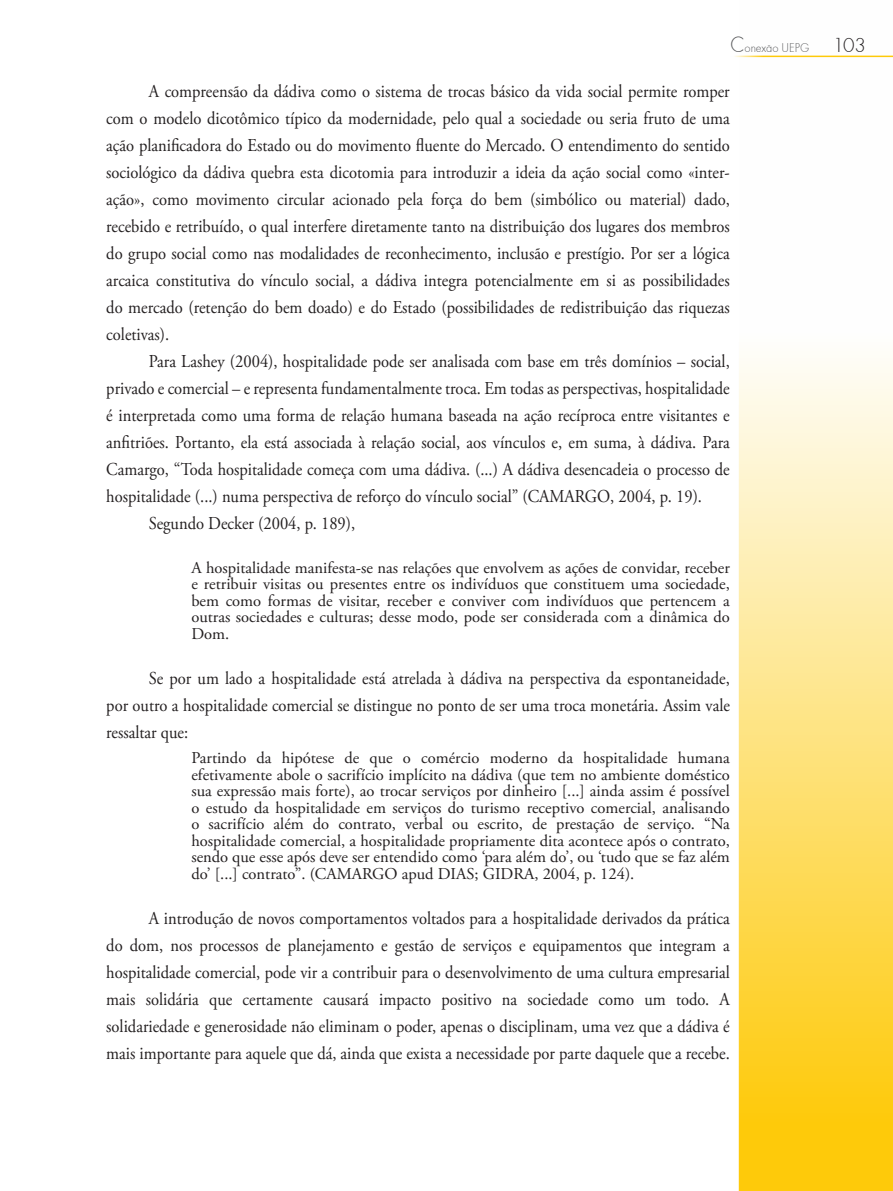
<style>
.page{position:relative;width:893px;height:1191px;background:#fff}
.page>*{position:absolute;margin:0;border:0;box-sizing:border-box;transform-origin:0 0}
.t1{font:21px "Futura TEE Ligh";color:#231f20}
.t2{font:18.15px/27px "Adobe Garamond Pro";color:#231f20;text-align:justify;scale:.91 1}
.t3{font:16.5px/16.5px "Adobe Garamond Pro";color:#231f20;text-align:justify}
.t4{font:13.2px "Futura TEE Ligh";color:#57585a;scale:.91 1}
.s1{font-size:23.1px}
</style>
<div class="page">
<svg style="left:739px;top:55px;width:154px;height:1136px"></svg>
<hr style="left:730px;top:56px;width:163px;height:1px;background:#feca0a">
<p class="t4" style="left:730px;top:40px;width:88px"><span class="s1">C</span>onexao UEPG</p>
<p class="t4" style="left:768px;top:36px;width:4px">-</p>
<p class="t1" style="left:833px;top:33px;width:35px">103</p>
<p class="t2" style="left:106px;top:78px;width:687px;text-indent:43px">A compreensão da dádiva como o sistema de trocas básico da vida social permite romper com o modelo dicotômico típico da modernidade, pelo qual a sociedade ou seria fruto de uma ação planificadora do Estado ou do movimento fluente do Mercado. O entendimento do sentido sociológico da dádiva quebra esta dicotomia para introduzir a ideia da ação social como «inter&shy;ação», como movimento circular acionado pela força do bem (simbólico ou material) dado, recebido e retribuído, o qual interfere diretamente tanto na distribuição dos lugares dos membros do grupo social como nas modalidades de reconhecimento, inclusão e prestígio. Por ser a lógica arcaica constitutiva do vínculo social, a dádiva integra potencialmente em si as possibilidades do mercado (retenção do bem doado) e do Estado (possibilidades de redistribuição das riquezas coletivas).</p>
<p class="t2" style="left:149px;top:348px;width:640px">Para Lashey (2004), hospitalidade pode ser analisada com base em três domínios – social,</p>
<p class="t2" style="left:106px;top:375px;width:687px">privado e comercial – e representa fundamentalmente troca. Em todas as perspectivas, hospitalidade</p>
<p class="t2" style="left:106px;top:402px;width:687px">é interpretada como uma forma de relação humana baseada na ação recíproca entre visitantes e</p>
<p class="t2" style="left:106px;top:429px;width:687px">anfitriões. Portanto, ela está associada à relação social, aos vínculos e, em suma, à dádiva. Para</p>
<p class="t2" style="left:106px;top:456px;width:687px">Camargo, “Toda hospitalidade começa com uma dádiva. (...) A dádiva desencadeia o processo de</p>
<p class="t2" style="left:106px;top:483px;width:656px">hospitalidade (...) numa perspectiva de reforço do vínculo social” (CAMARGO, 2004, p. 19).</p>
<p class="t2" style="left:149px;top:511px;width:228px">Segundo Decker (2004, p. 189),</p>
<p class="t3" style="left:191px;top:560px;width:540px">A hospitalidade manifesta-se nas relações que envolvem as ações de convidar, receber e retribuir visitas ou presentes entre os indivíduos que constituem uma sociedade, bem como formas de visitar, receber e conviver com indivíduos que pertencem a outras sociedades e culturas; desse modo, pode ser considerada com a dinâmica do Dom.</p>
<p class="t2" style="left:106px;top:665px;width:687px;text-indent:43px">Se por um lado a hospitalidade está atrelada à dádiva na perspectiva da espontaneidade, por outro a hospitalidade comercial se distingue no ponto de ser uma troca monetária. Assim vale ressaltar que:</p>
<p class="t3" style="left:191px;top:750px;width:540px">Partindo da hipótese de que o comércio moderno da hospitalidade humana efetivamente abole o sacrifício implícito na dádiva (que tem no ambiente doméstico sua expressão mais forte), ao trocar serviços por dinheiro [...] ainda assim é possível o estudo da hospitalidade em serviços do turismo receptivo comercial, analisando o sacrifício além do contrato, verbal ou escrito, de prestação de serviço. “Na hospitalidade comercial, a hospitalidade propriamente dita acontece após o contrato, sendo que esse após deve ser entendido como ‘para além do’, ou ‘tudo que se faz além do’ [...] contrato”. (CAMARGO apud DIAS; GIDRA, 2004, p. 124).</p>
<p class="t2" style="left:106px;top:905px;width:687px;text-indent:43px">A introdução de novos comportamentos voltados para a hospitalidade derivados da prática do dom, nos processos de planejamento e gestão de serviços e equipamentos que integram a hospitalidade comercial, pode vir a contribuir para o desenvolvimento de uma cultura empresarial mais solidária que certamente causará impacto positivo na sociedade como um todo. A solidariedade e generosidade não eliminam o poder, apenas o disciplinam, uma vez que a dádiva é mais importante para aquele que dá, ainda que exista a necessidade por parte daquele que a recebe.</p>
</div>
